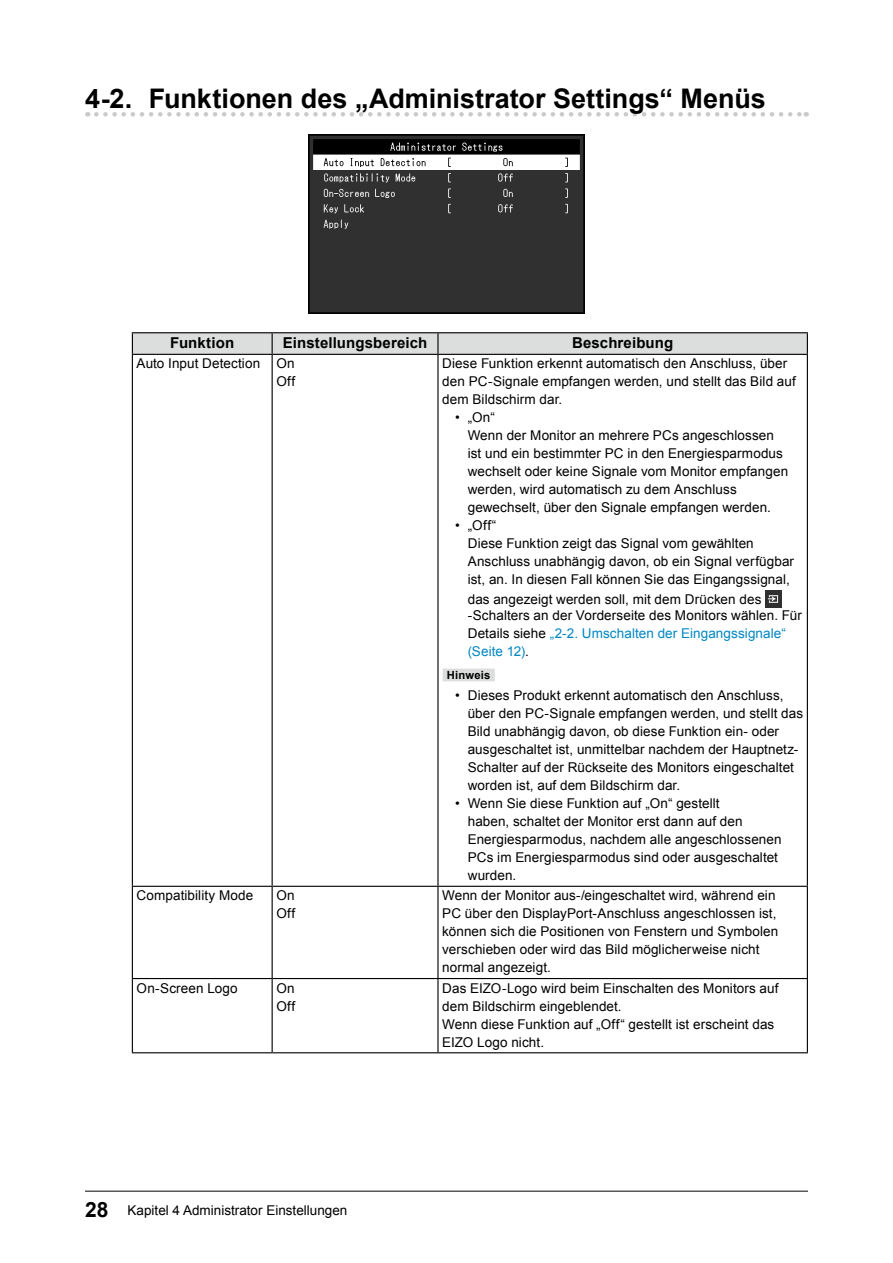
<style>
.page{position:relative;width:893px;height:1263px;background:#fff}
.page>*{position:absolute;margin:0;border:0;box-sizing:border-box;transform-origin:0 0}
.t1{font:700 27px "Arial";color:#000}
.t2{font:700 15px "Arial";letter-spacing:.01em;color:#000}
.t3{font:13.5px/18px "Arial";letter-spacing:.005em;color:#000}
.t4{font:13.5px/18px "Arial";letter-spacing:.005em;color:#0087c3}
.t5{font:700 11.25px "Arial";letter-spacing:.015em;color:#000}
.s1{color:#000}
.s2{font-weight:700;font-size:21px}
</style>
<div class="page">
<hr style="left:85px;top:1190px;width:723px;height:2px;background:#595757">
<svg style="left:96px;top:112px;width:711px;height:5px"></svg>
<img style="left:308px;top:134px;width:277px;height:179px">
<hr style="left:132px;top:332px;width:140px;height:1px;background:#000">
<hr style="left:272px;top:332px;width:166px;height:1px;background:#000">
<hr style="left:438px;top:332px;width:370px;height:1px;background:#000">
<svg style="left:132px;top:333px;width:676px;height:21px;background:#d4d5d5"></svg>
<hr style="left:132px;top:355px;width:1px;height:531px;background:#000">
<hr style="left:272px;top:355px;width:1px;height:531px;background:#000">
<hr style="left:437px;top:355px;width:2px;height:531px;background:#000">
<hr style="left:807px;top:355px;width:1px;height:531px;background:#000">
<hr style="left:132px;top:887px;width:1px;height:91px;background:#000">
<hr style="left:272px;top:887px;width:1px;height:91px;background:#000">
<hr style="left:437px;top:887px;width:2px;height:91px;background:#000">
<hr style="left:807px;top:887px;width:1px;height:91px;background:#000">
<hr style="left:132px;top:979px;width:1px;height:73px;background:#000">
<hr style="left:272px;top:979px;width:1px;height:73px;background:#000">
<hr style="left:437px;top:979px;width:2px;height:73px;background:#000">
<hr style="left:807px;top:979px;width:1px;height:73px;background:#000">
<hr style="left:132px;top:354px;width:140px;height:1px;background:#000">
<hr style="left:272px;top:354px;width:166px;height:1px;background:#000">
<hr style="left:438px;top:354px;width:370px;height:1px;background:#000">
<hr style="left:132px;top:886px;width:140px;height:1px;background:#000">
<hr style="left:272px;top:886px;width:166px;height:1px;background:#000">
<hr style="left:438px;top:886px;width:370px;height:1px;background:#000">
<hr style="left:132px;top:978px;width:140px;height:1px;background:#000">
<hr style="left:272px;top:978px;width:166px;height:1px;background:#000">
<hr style="left:438px;top:978px;width:370px;height:1px;background:#000">
<hr style="left:132px;top:1052px;width:140px;height:1px;background:#000">
<hr style="left:272px;top:1052px;width:166px;height:1px;background:#000">
<hr style="left:438px;top:1052px;width:370px;height:1px;background:#000">
<div style="left:443px;top:669px;width:52px;height:12px;background:#dcdddd"></div>
<img style="left:765px;top:591px;width:16px;height:17px">
<h1 class="t1" style="left:85px;top:81px;width:682px">4-2. Funktionen des „Administrator Settings“ Menüs</h1>
<p class="t2" style="left:170px;top:333px;width:65px">Funktion</p>
<p class="t2" style="left:283px;top:333px;width:146px">Einstellungsbereich</p>
<p class="t2" style="left:572px;top:333px;width:103px">Beschreibung</p>
<p class="t3" style="left:137px;top:355px;width:160px;text-align:right">Auto Input Detection On<br>Off</p>
<p class="t3" style="left:442px;top:355px;width:355px">Diese Funktion erkennt automatisch den Anschluss, über den PC-Signale empfangen werden, und stellt das Bild auf dem Bildschirm dar.</p>
<p class="t3" style="left:468px;top:409px;width:322px;text-indent:-13px">• „On“<br>Wenn der Monitor an mehrere PCs angeschlossen ist und ein bestimmter PC in den Energiesparmodus wechselt oder keine Signale vom Monitor empfangen werden, wird automatisch zu dem Anschluss gewechselt, über den Signale empfangen werden.</p>
<p class="t3" style="left:468px;top:517px;width:328px;text-indent:-13px">• „Off“<br>Diese Funktion zeigt das Signal vom gewählten Anschluss unabhängig davon, ob ein Signal verfügbar ist, an. In diesen Fall können Sie das Eingangssignal,</p>
<p class="t3" style="left:468px;top:591px;width:336px;line-height:16.4px">das angezeigt werden soll, mit dem Drücken des -Schalters an der Vorderseite des Monitors wählen. Für</p>
<p class="t4" style="left:468px;top:625px;width:320px"><span class="s1">Details siehe</span> „2-2. Umschalten der Eingangssignale“ (Seite 12)<span class="s1">.</span></p>
<p class="t5" style="left:447px;top:667px;width:45px">Hinweis</p>
<p class="t3" style="left:468px;top:686px;width:337px;text-indent:-13px">• Dieses Produkt erkennt automatisch den Anschluss, über den PC-Signale empfangen werden, und stellt das Bild unabhängig davon, ob diese Funktion ein- oder ausgeschaltet ist, unmittelbar nachdem der Hauptnetz-Schalter auf der Rückseite des Monitors eingeschaltet worden ist, auf dem Bildschirm dar.</p>
<p class="t3" style="left:468px;top:794px;width:315px;text-indent:-13px">• Wenn Sie diese Funktion auf „On“ gestellt<br>haben, schaltet der Monitor erst dann auf den Energiesparmodus, nachdem alle angeschlossenen PCs im Energiesparmodus sind oder ausgeschaltet wurden.</p>
<p class="t3" style="left:137px;top:887px;width:118px">Compatibility Mode</p>
<p class="t3" style="left:276px;top:887px;width:20px">On<br>Off</p>
<p class="t3" style="left:442px;top:887px;width:338px">Wenn der Monitor aus-/eingeschaltet wird, während ein PC über den DisplayPort-Anschluss angeschlossen ist, können sich die Positionen von Fenstern und Symbolen verschieben oder wird das Bild möglicherweise nicht normal angezeigt.</p>
<p class="t3" style="left:137px;top:979px;width:103px">On-Screen Logo</p>
<p class="t3" style="left:276px;top:979px;width:20px">On<br>Off</p>
<p class="t3" style="left:442px;top:979px;width:338px">Das EIZO-Logo wird beim Einschalten des Monitors auf dem Bildschirm eingeblendet.<br>Wenn diese Funktion auf „Off“ gestellt ist erscheint das EIZO Logo nicht.</p>
<p class="t3" style="left:85px;top:1201px;width:264px"><span class="s2">28</span> Kapitel 4 Administrator Einstellungen</p>
</div>
